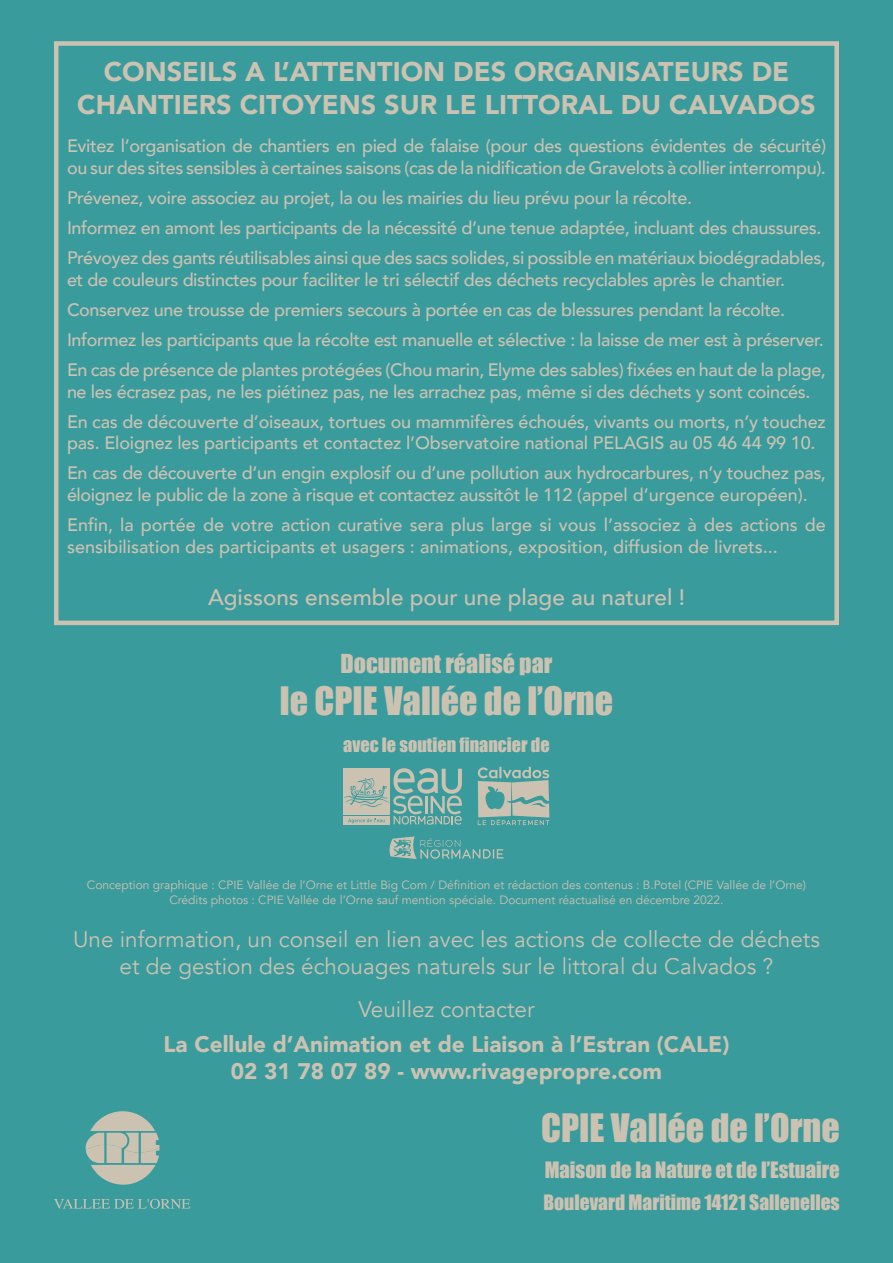
<style>
.page{position:relative;width:893px;height:1263px;background:#3a9b9c}
.page>*{position:absolute;margin:0;border:0;box-sizing:border-box;transform-origin:0 0}
.t1{font:36px "Impact";color:#ccc2b2}
.t2{font:900 27px/32.4px "Avenir";color:#ccc2b2;text-align:center}
.t3{font:24px "Impact";color:#ccc2b2}
.t4{font:22.5px/27px "Avenir";color:#ccc2b2;text-align:center}
.t5{font:900 22.5px/27px "Avenir";color:#ccc2b2;text-align:center}
.t6{font:500 22.5px "Avenir";color:#ccc2b2}
.t7{font:20.7px "Impact";color:#ccc2b2}
.t8{font:19.5px "Impact";color:#ccc2b2}
.t9{font:18.15px "Impact";color:#ccc2b2}
.t10{font:500 18px/30.2px "Avenir";letter-spacing:-.02em;color:#ccc2b2}
.t11{font:500 18px/30.2px "Avenir";color:#ccc2b2}
.t12{font:12px/15px "Avenir";color:#ccc2b2;text-align:center}
</style>
<div class="page">
<svg style="left:86px;top:1111px;width:74px;height:74px"></svg>
<svg style="left:54px;top:1199px;width:136px;height:10px"></svg>
<svg style="left:389px;top:836px;width:114px;height:23px"></svg>
<svg style="left:344px;top:768px;width:118px;height:57px"></svg>
<svg style="left:477px;top:767px;width:73px;height:58px"></svg>
<div style="left:54px;top:41px;width:785px;height:584px;border:4px solid #ccc2b2"></div>
<h2 class="t2" style="left:77px;top:55px;width:740px">CONSEILS A L’ATTENTION DES ORGANISATEURS DE<br>CHANTIERS CITOYENS SUR LE LITTORAL DU CALVADOS</h2>
<p class="t10" style="left:67px;top:134px;width:760px;line-height:21.6px">Evitez l’organisation de chantiers en pied de falaise (pour des questions évidentes de sécurité) ou sur des sites sensibles à certaines saisons (cas de la nidification de Gravelots à collier interrompu).</p>
<p class="t10" style="left:67px;top:182px;width:760px">Prévenez, voire associez au projet, la ou les mairies du lieu prévu pour la récolte.<br>Informez en amont les participants de la nécessité d’une tenue adaptée, incluant des chaussures.<br>Prévoyez des gants réutilisables ainsi que des sacs solides, si possible en matériaux biodégradables,</p>
<p class="t10" style="left:67px;top:263px;width:760px">et de couleurs distinctes pour faciliter le tri sélectif des déchets recyclables après le chantier.<br>Conservez une trousse de premiers secours à portée en cas de blessures pendant la récolte.<br>Informez les participants que la récolte est manuelle et sélective : la laisse de mer est à préserver.<br>En cas de présence de plantes protégées (Chou marin, Elyme des sables) fixées en haut de la plage,</p>
<p class="t10" style="left:67px;top:375px;width:760px">ne les écrasez pas, ne les piétinez pas, ne les arrachez pas, même si des déchets y sont coincés.<br>En cas de découverte d’oiseaux, tortues ou mammifères échoués, vivants ou morts, n’y touchez</p>
<p class="t10" style="left:67px;top:427px;width:760px">pas. Eloignez les participants et contactez l’Observatoire national PELAGIS au 05 46 44 99 10.<br>En cas de découverte d’un engin explosif ou d’une pollution aux hydrocarbures, n’y touchez pas,</p>
<p class="t11" style="left:67px;top:479px;width:760px">éloignez le public de la zone à risque et contactez aussitôt le 112 (appel d’urgence européen).<br>Enfin, la portée de votre action curative sera plus large si vous l’associez à des actions de</p>
<p class="t11" style="left:67px;top:530px;width:712px">sensibilisation des participants et usagers : animations, exposition, diffusion de livrets...</p>
<p class="t6" style="left:208px;top:578px;width:478px">Agissons ensemble pour une plage au naturel !</p>
<h3 class="t3" style="left:341px;top:644px;width:213px">Document réalisé par</h3>
<h1 class="t1" style="left:280px;top:673px;width:335px">le CPIE Vallée de l’Orne</h1>
<p class="t9" style="left:343px;top:731px;width:208px">avec le soutien financier de</p>
<p class="t12" style="left:87px;top:877px;width:721px">Conception graphique : CPIE Vallée de l’Orne et Little Big Com / Définition et rédaction des contenus : B.Potel (CPIE Vallée de l’Orne)<br>Crédits photos : CPIE Vallée de l’Orne sauf mention spéciale. Document réactualisé en décembre 2022.</p>
<p class="t4" style="left:73px;top:926px;width:748px">Une information, un conseil en lien avec les actions de collecte de déchets et de gestion des échouages naturels sur le littoral du Calvados ?</p>
<p class="t4" style="left:358px;top:996px;width:178px">Veuillez contacter</p>
<p class="t5" style="left:164px;top:1030px;width:567px">La Cellule d’Animation et de Liaison à l’Estran (CALE)<br>02 31 78 07 89 - www.rivagepropre.com</p>
<h1 class="t1" style="left:541px;top:1100px;width:300px">CPIE Vallée de l’Orne</h1>
<p class="t7" style="left:545px;top:1154px;width:297px">Maison de la Nature et de l’Estuaire</p>
<p class="t8" style="left:543px;top:1187px;width:298px">Boulevard Maritime 14121 Sallenelles</p>
</div>
